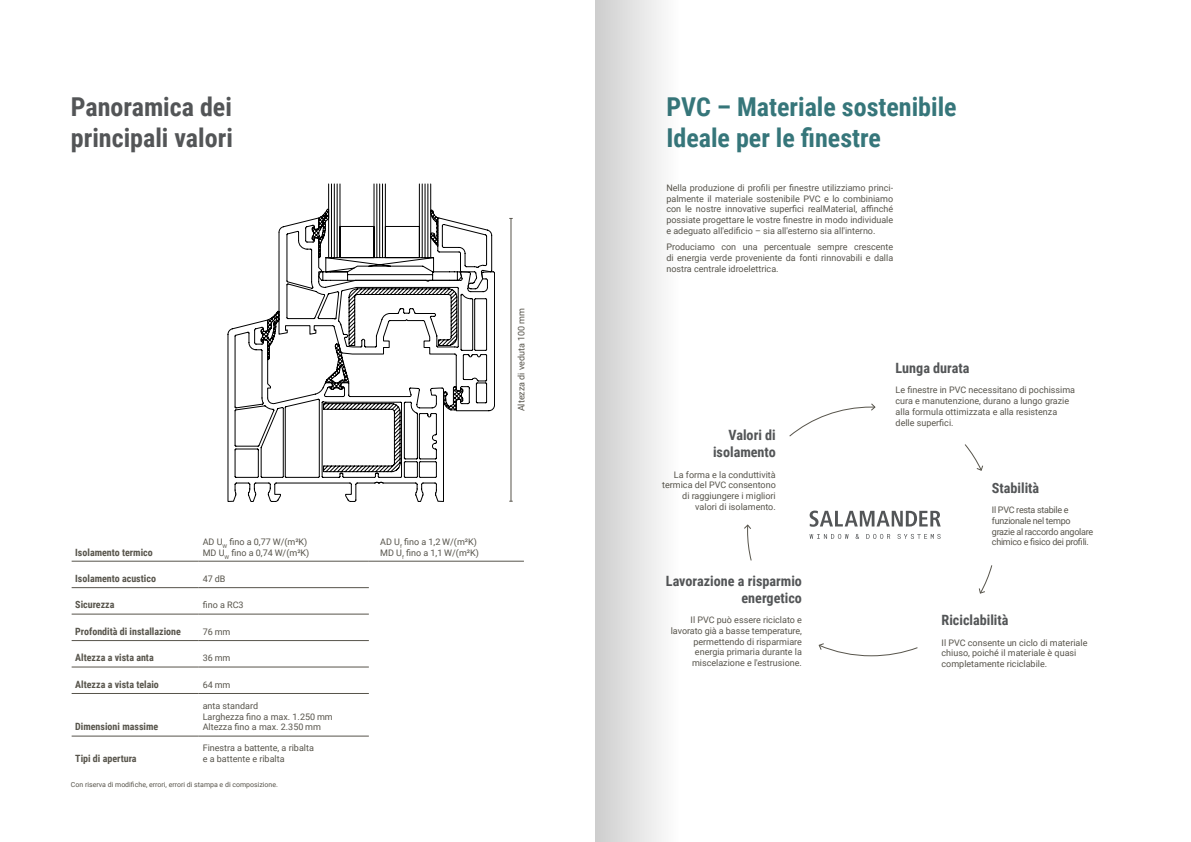
<style>
.page{position:relative;width:1191px;height:842px;background:#fff}
.page>*{position:absolute;margin:0;border:0;box-sizing:border-box;transform-origin:0 0}
.t1{font:700 26px/31.2px "Roboto Condensed";color:#36767a}
.t2{font:700 26px/31.2px "Roboto Condensed";color:#535557}
.t3{font:700 14.2px/17px "Roboto Condensed";color:#535557;text-align:right}
.t4{font:700 10px "Roboto Condensed";color:#57544b}
.t5{font:9px/10.8px "Roboto";color:#57544b}
.t6{font:9px/10.8px "Roboto";letter-spacing:-.03em;color:#57544b}
.t7{font:7px "Roboto";color:#57544b}
</style>
<div class="page">
<hr style="left:510px;top:218px;width:1px;height:283px;background:#57544b">
<svg style="left:789px;top:403px;width:86px;height:34px"></svg>
<svg style="left:744px;top:524px;width:8px;height:37px"></svg>
<svg style="left:964px;top:444px;width:19px;height:27px"></svg>
<svg style="left:818px;top:643px;width:100px;height:13px"></svg>
<svg style="left:978px;top:565px;width:14px;height:29px"></svg>
<svg style="left:809px;top:534px;width:131px;height:5px"></svg>
<svg style="left:809px;top:511px;width:131px;height:16px"></svg>
<svg style="left:228px;top:184px;width:264px;height:318px"></svg>
<hr style="left:72px;top:561px;width:127px;height:1px;background:#57544b">
<hr style="left:199px;top:561px;width:170px;height:1px;background:#57544b">
<hr style="left:369px;top:561px;width:155px;height:1px;background:#57544b">
<hr style="left:72px;top:587px;width:127px;height:1px;background:#57544b">
<hr style="left:199px;top:587px;width:170px;height:1px;background:#57544b">
<hr style="left:72px;top:614px;width:127px;height:1px;background:#57544b">
<hr style="left:199px;top:614px;width:170px;height:1px;background:#57544b">
<hr style="left:72px;top:640px;width:127px;height:1px;background:#57544b">
<hr style="left:199px;top:640px;width:170px;height:1px;background:#57544b">
<hr style="left:72px;top:667px;width:127px;height:1px;background:#57544b">
<hr style="left:199px;top:667px;width:170px;height:1px;background:#57544b">
<hr style="left:72px;top:693px;width:127px;height:1px;background:#57544b">
<hr style="left:199px;top:693px;width:170px;height:1px;background:#57544b">
<hr style="left:72px;top:736px;width:127px;height:1px;background:#57544b">
<hr style="left:199px;top:736px;width:170px;height:1px;background:#57544b">
<div style="left:595px;top:0;width:85px;height:842px;background:linear-gradient(to right,#cdcdcd,#fff)"></div>
<h1 class="t2" style="left:71px;top:90px;width:163px">Panoramica dei principali valori</h1>
<h1 class="t1" style="left:666px;top:90px;width:292px">PVC – Materiale sostenibile<br>Ideale per le finestre</h1>
<p class="t5" style="left:515px;top:411px;width:105px;rotate:-90deg">Altezza di veduta 100 mm</p>
<p class="t4" style="left:75px;top:545px;width:79px">Isolamento termico</p>
<p class="t5" style="left:203px;top:536px;width:108px">AD U<sub>W</sub> fino a 0,77 W/(m²K)<br>MD U<sub>W</sub> fino a 0,74 W/(m²K)</p>
<p class="t5" style="left:380px;top:536px;width:100px">AD U<sub>f</sub> fino a 1,2 W/(m²K)<br>MD U<sub>f</sub> fino a 1,1 W/(m²K)</p>
<p class="t4" style="left:75px;top:571px;width:82px">Isolamento acustico</p>
<p class="t5" style="left:203px;top:573px;width:24px">47 dB</p>
<p class="t4" style="left:75px;top:598px;width:41px">Sicurezza</p>
<p class="t5" style="left:203px;top:599px;width:42px">fino a RC3</p>
<p class="t4" style="left:75px;top:624px;width:107px">Profondità di installazione</p>
<p class="t5" style="left:203px;top:626px;width:29px">76 mm</p>
<p class="t4" style="left:75px;top:651px;width:80px">Altezza a vista anta</p>
<p class="t5" style="left:203px;top:652px;width:29px">36 mm</p>
<p class="t4" style="left:75px;top:677px;width:85px">Altezza a vista telaio</p>
<p class="t5" style="left:203px;top:679px;width:29px">64 mm</p>
<p class="t4" style="left:75px;top:720px;width:85px">Dimensioni massime</p>
<p class="t5" style="left:203px;top:700px;width:132px">anta standard<br>Larghezza fino a max. 1.250 mm<br>Altezza fino a max. 2.350 mm</p>
<p class="t4" style="left:75px;top:752px;width:63px">Tipi di apertura</p>
<p class="t5" style="left:203px;top:742px;width:113px">Finestra a battente, a ribalta e a battente e ribalta</p>
<p class="t7" style="left:71px;top:780px;width:209px">Con riserva di modifiche, errori, errori di stampa e di composizione.</p>
<p class="t5" style="left:666px;top:182px;width:228px;text-align:justify">Nella produzione di profili per finestre utilizziamo princi&shy;palmente il materiale sostenibile PVC e lo combiniamo con le nostre innovative superfici realMaterial, affinché possiate progettare le vostre finestre in modo individuale e adeguato all'edificio – sia all'esterno sia all'interno.</p>
<p class="t5" style="left:666px;top:241px;width:228px;text-align:justify">Produciamo con una percentuale sempre crescente di energia verde proveniente da fonti rinnovabili e dalla nostra centrale idroelettrica.</p>
<h2 class="t3" style="left:895px;top:359px;width:75px">Lunga durata</h2>
<h2 class="t3" style="left:713px;top:426px;width:64px">Valori di isolamento</h2>
<p class="t5" style="left:662px;top:469px;width:115px;text-align:right">La forma e la conduttività termica del PVC consentono di raggiungere i migliori valori di isolamento.</p>
<h2 class="t3" style="left:666px;top:571px;width:137px">Lavorazione a risparmio energetico</h2>
<p class="t5" style="left:671px;top:614px;width:133px;text-align:right">Il PVC può essere riciclato e lavorato già a basse temperature, permettendo di risparmiare energia primaria durante la miscelazione e l'estrusione.</p>
<p class="t5" style="left:895px;top:384px;width:181px">Le finestre in PVC necessitano di pochissima cura e manutenzione, durano a lungo grazie alla formula ottimizzata e alla resistenza delle superfici.</p>
<h2 class="t3" style="left:992px;top:479px;width:49px">Stabilità</h2>
<p class="t6" style="left:992px;top:504px;width:103px">Il PVC resta stabile e funzionale nel tempo grazie al raccordo angolare chimico e fisico dei profili.</p>
<h2 class="t3" style="left:941px;top:611px;width:68px">Riciclabilità</h2>
<p class="t5" style="left:941px;top:637px;width:147px">Il PVC consente un ciclo di materiale chiuso, poiché il materiale è quasi completamente riciclabile.</p>
</div>
